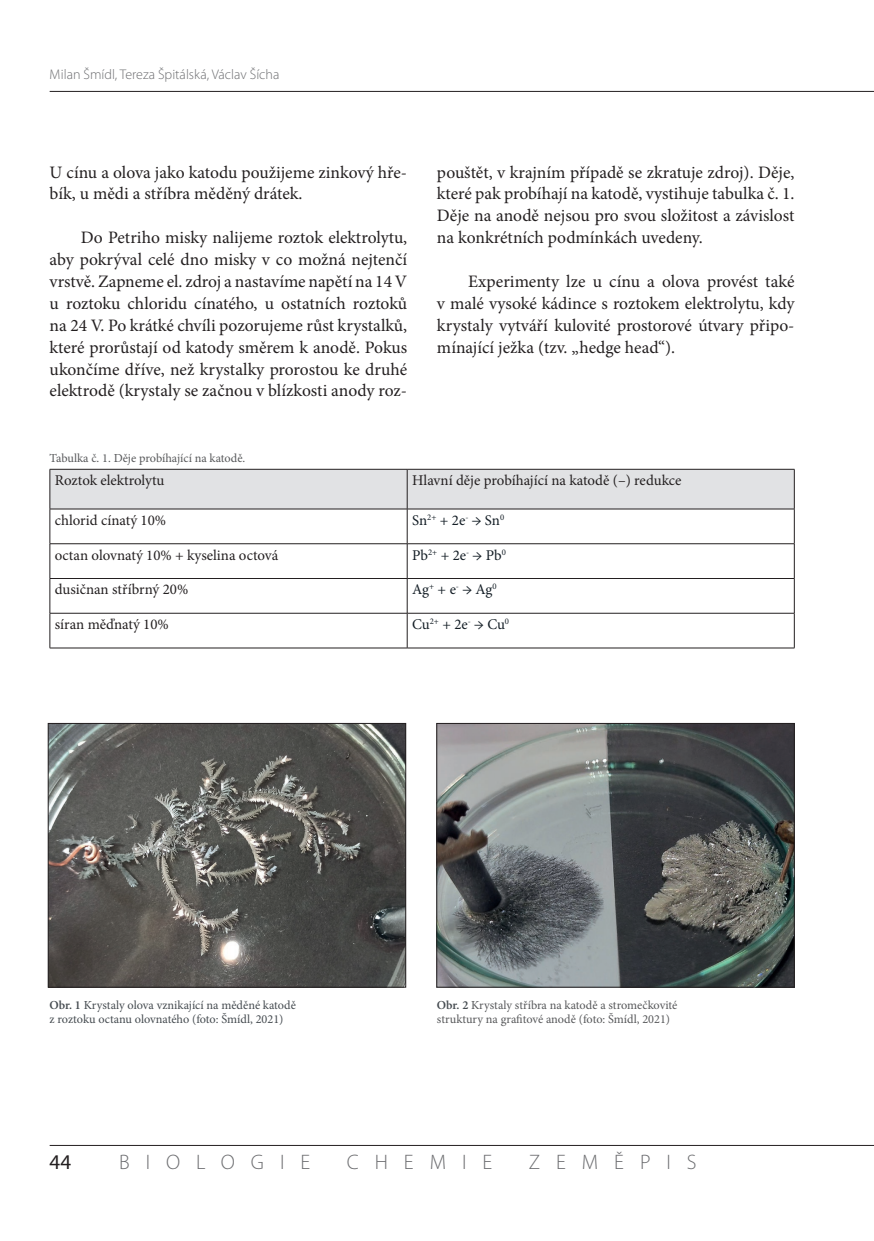
<style>
.page{position:relative;width:874px;height:1241px;background:#fff}
.page>*{position:absolute;margin:0;border:0;box-sizing:border-box;transform-origin:0 0}
.t1{font:300 21px "Myriad Pro";letter-spacing:.76em;color:#6c6d70}
.t2{font:21px "Myriad Pro";color:#231f20}
.tekoucí{font:17.5px/21.9px "Minion Pro";color:#231f20;text-align:justify}
.tabulka{font:14.88px "Minion Pro";color:#231f20}
.tabulka-2{font:14.88px "Minion Pro";letter-spacing:-.005em;color:#131d25}
.záhlaví_levá{font:300 14px "Myriad Pro";color:#6c6d70}
.popiska_sloupcová{font:12.25px/14px "Minion Pro";letter-spacing:-.005em;color:#57585a}
.popiska_sloupcová-2{font:12.25px/14px "Minion Pro";color:#454b50}
.popiska{font:12.25px "Minion Pro";color:#57585a}
.s1{font-weight:600}
.s2{font-weight:600;color:#454b50}
</style>
<div class="page">
<hr style="left:50px;top:1144px;width:823px;height:1px;background:#231f20">
<hr style="left:50px;top:91px;width:823px;height:1px;background:#231f20">
<div style="left:51px;top:470px;width:742px;height:38px;background:#e1e2e4"></div>
<hr style="left:50px;top:509px;width:1px;height:34px;background:#231f20">
<hr style="left:406px;top:509px;width:1px;height:34px;background:#231f20">
<hr style="left:793px;top:509px;width:1px;height:34px;background:#231f20">
<hr style="left:50px;top:543px;width:357px;height:1px;background:#231f20">
<hr style="left:50px;top:544px;width:1px;height:34px;background:#231f20">
<hr style="left:407px;top:543px;width:387px;height:1px;background:#231f20">
<hr style="left:406px;top:544px;width:1px;height:34px;background:#231f20">
<hr style="left:793px;top:544px;width:1px;height:34px;background:#231f20">
<hr style="left:50px;top:578px;width:357px;height:1px;background:#231f20">
<hr style="left:50px;top:578px;width:1px;height:35px;background:#231f20">
<hr style="left:407px;top:578px;width:387px;height:1px;background:#231f20">
<hr style="left:406px;top:578px;width:1px;height:35px;background:#231f20">
<hr style="left:793px;top:578px;width:1px;height:35px;background:#231f20">
<hr style="left:50px;top:613px;width:357px;height:1px;background:#231f20">
<hr style="left:50px;top:613px;width:1px;height:34px;background:#231f20">
<hr style="left:407px;top:613px;width:387px;height:1px;background:#231f20">
<hr style="left:406px;top:613px;width:1px;height:34px;background:#231f20">
<hr style="left:793px;top:613px;width:1px;height:34px;background:#231f20">
<hr style="left:50px;top:647px;width:357px;height:1px;background:#231f20">
<hr style="left:407px;top:647px;width:387px;height:1px;background:#231f20">
<hr style="left:50px;top:469px;width:357px;height:1px;background:#231f20">
<hr style="left:50px;top:469px;width:1px;height:39px;background:#231f20">
<hr style="left:407px;top:469px;width:387px;height:1px;background:#231f20">
<hr style="left:406px;top:469px;width:1px;height:39px;background:#231f20">
<hr style="left:793px;top:469px;width:1px;height:39px;background:#231f20">
<hr style="left:50px;top:508px;width:357px;height:1px;background:#231f20">
<hr style="left:407px;top:508px;width:387px;height:1px;background:#231f20">
<img style="left:50px;top:725px;width:354px;height:260px">
<div style="left:48px;top:723px;width:358px;height:264px;border:1px solid #231f20"></div>
<img style="left:438px;top:725px;width:354px;height:260px">
<div style="left:436px;top:723px;width:358px;height:264px;border:1px solid #231f20"></div>
<p class="záhlaví_levá" style="left:50px;top:66px;width:231px">Milan Šmídl, Tereza Špitálská, Václav Šícha</p>
<p class="tekoucí" style="left:50px;top:161px;width:359px">U cínu a olova jako katodu použijeme zinkový hře&shy;bík, u mědi a stříbra měděný drátek.</p>
<p class="tekoucí" style="left:50px;top:227px;width:359px;text-indent:31px">Do Petriho misky nalijeme roztok elektrolytu, aby pokrýval celé dno misky v co možná nejtenčí vrstvě. Zapneme el. zdroj a nastavíme napětí na 14 V u roztoku chloridu cínatého, u ostatních roztoků na 24 V. Po krátké chvíli pozorujeme růst krystalků, které prorůstají od katody směrem k anodě. Pokus ukončíme dříve, než krystalky prorostou ke druhé elektrodě (krystaly se začnou v blízkosti anody roz-</p>
<p class="tekoucí" style="left:437px;top:161px;width:359px">pouštět, v krajním případě se zkratuje zdroj). Děje, které pak probíhají na katodě, vystihuje tabulka č. 1.<br>Děje na anodě nejsou pro svou složitost a závislost na konkrétních podmínkách uvedeny.</p>
<p class="tekoucí" style="left:437px;top:270px;width:359px;text-indent:31px">Experimenty lze u cínu a olova provést také v malé vysoké kádince s roztokem elektrolytu, kdy krystaly vytváří kulovité prostorové útvary připo&shy;mínající ježka (tzv. „hedge head“).</p>
<p class="popiska" style="left:50px;top:450px;width:197px">Tabulka č. 1. Děje probíhající na katodě.</p>
<p class="tabulka" style="left:55px;top:470px;width:111px">Roztok elektrolytu</p>
<p class="tabulka" style="left:412px;top:470px;width:271px">Hlavní děje probíhající na katodě (–) redukce</p>
<p class="tabulka" style="left:55px;top:510px;width:113px">chlorid cínatý 10%</p>
<p class="tabulka-2" style="left:412px;top:510px;width:93px">Sn<sup>2+</sup> + 2e<sup>-</sup> → Sn<sup>0</sup></p>
<p class="tabulka" style="left:55px;top:544px;width:225px">octan olovnatý 10% + kyselina octová</p>
<p class="tabulka-2" style="left:412px;top:544px;width:95px">Pb<sup>2+</sup> + 2e<sup>-</sup> → Pb<sup>0</sup></p>
<p class="tabulka" style="left:55px;top:579px;width:135px">dusičnan stříbrný 20%</p>
<p class="tabulka-2" style="left:412px;top:579px;width:86px">Ag<sup>+</sup> + e<sup>-</sup> → Ag<sup>0</sup></p>
<p class="tabulka" style="left:55px;top:614px;width:115px">síran měďnatý 10%</p>
<p class="tabulka-2" style="left:412px;top:614px;width:98px">Cu<sup>2+</sup> + 2e<sup>-</sup> → Cu<sup>0</sup></p>
<p class="popiska_sloupcová-2" style="left:50px;top:998px;width:248px"><span class="s1">Obr. 1</span> Krystaly olova vznikající na měděné katodě z roztoku octanu olovnatého (foto: Šmídl, 2021)</p>
<p class="popiska_sloupcová" style="left:437px;top:998px;width:242px"><span class="s2">Obr. 2</span> Krystaly stříbra na katodě a stromečkovité struktury na grafitové anodě (foto: Šmídl, 2021)</p>
<p class="t2" style="left:50px;top:1148px;width:23px">44</p>
<p class="t1" style="left:119px;top:1149px;width:192px">BIOLOGIE</p>
<p class="t1" style="left:346px;top:1149px;width:147px">CHEMIE</p>
<p class="t1" style="left:528px;top:1149px;width:169px">ZEMĚPIS</p>
</div>
